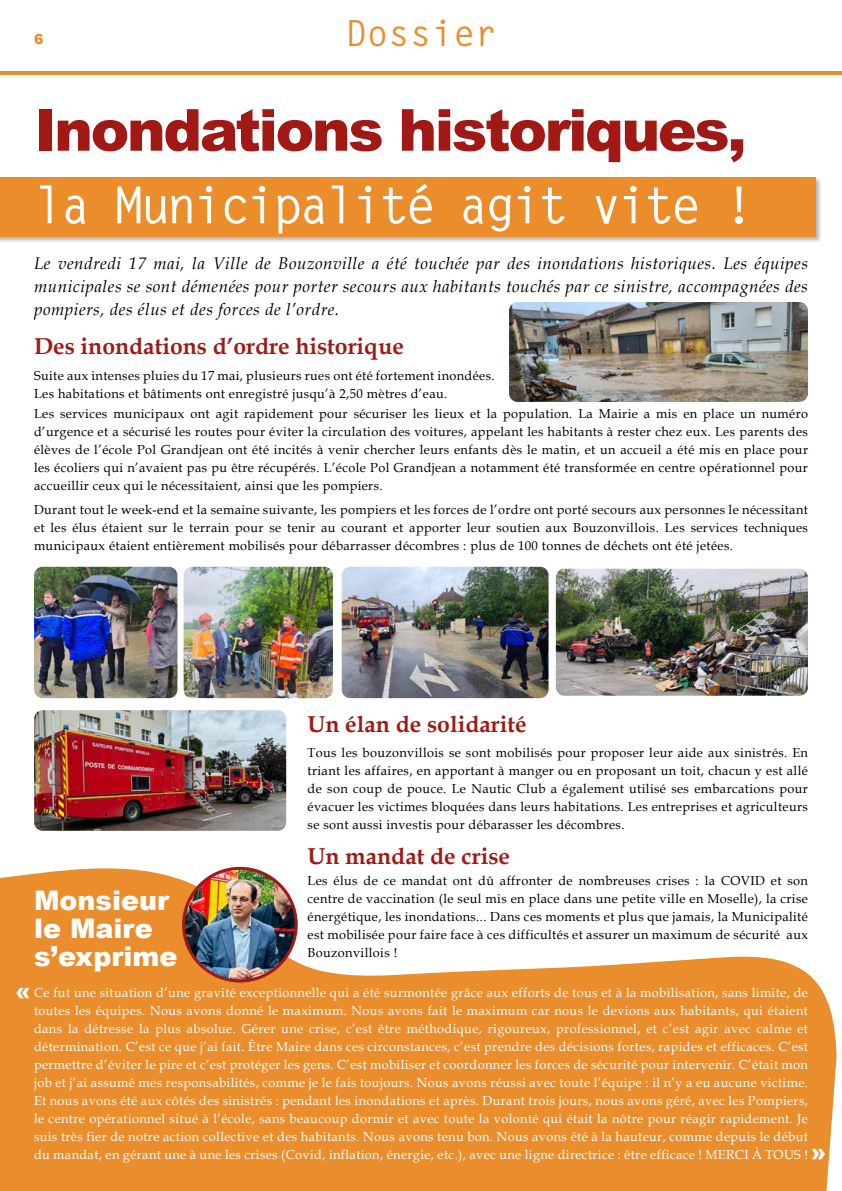
<style>
.page{position:relative;width:842px;height:1191px;background:#fff}
.page>*{position:absolute;margin:0;border:0;box-sizing:border-box;transform-origin:0 0}
.t1{font:900 58px "Arial";letter-spacing:-.04em;color:#a01915}
.t2{font:700 51px "Letter Gothic Std";letter-spacing:-.08em;color:#fff}
.t3{font:700 36px "Letter Gothic Std";color:#ea8d2f}
.t4{font:900 27px/28px "Arial";color:#fff}
.t5{font:700 23px "Book Antiqua";color:#a01915}
.t6{font:900 23px "Arial";color:#fff}
.t7{font:italic 17px/23px "Book Antiqua";letter-spacing:.03em;color:#000;text-align:justify}
.t8{font:900 14px "Arial";color:#ea8d2f}
.t9{font:13px/18px "Book Antiqua";letter-spacing:.03em;color:#000;text-align:justify}
.t10{font:13px/18px "Book Antiqua";letter-spacing:.03em;color:#fff;text-align:justify}
</style>
<div class="page">
<svg style="left:0;top:866px;width:836px;height:325px;fill:#ea8d2d"></svg>
<hr style="left:0;top:71px;width:842px;height:4px;background:#ea8d2f">
<div style="left:0;top:177px;width:822px;height:66px;background:#000;opacity:.29"></div>
<div style="left:0;top:177px;width:815px;height:59px;background:#eb8d2b"></div>
<img style="left:509px;top:302px;width:299px;height:100px">
<img style="left:34px;top:567px;width:143px;height:131px">
<img style="left:342px;top:567px;width:207px;height:131px">
<img style="left:34px;top:710px;width:252px;height:120px">
<img style="left:556px;top:568px;width:252px;height:127px">
<img style="left:184px;top:567px;width:149px;height:131px">
<img style="left:184px;top:868px;width:112px;height:113px;border-radius:56px">
<div style="left:182px;top:867px;width:116px;height:115px;border:3px solid #a01915;border-radius:50%"></div>
<p class="t8" style="left:34px;top:29px;width:11px">6</p>
<h3 class="t3" style="left:345px;top:11px;width:153px">Dossier</h3>
<h1 class="t1" style="left:34px;top:88px;width:714px">Inondations historiques,</h1>
<h2 class="t2" style="left:34px;top:174px;width:722px">la Municipalité agit vite !</h2>
<p class="t7" style="left:34px;top:251px;width:775px">Le vendredi 17 mai, la Ville de Bouzonville a été touchée par des inondations historiques. Les équipes municipales se sont démenées pour porter secours aux habitants touchés par ce sinistre, accompagnées des pompiers, des élus et des forces de l’ordre.</p>
<h3 class="t5" style="left:34px;top:330px;width:371px">Des inondations d’ordre historique</h3>
<p class="t9" style="left:34px;top:366px;width:462px">Suite aux intenses pluies du 17 mai, plusieurs rues ont été fortement inondées.<br>Les habitations et bâtiments ont enregistré jusqu’à 2,50 mètres d’eau.</p>
<p class="t9" style="left:34px;top:404px;width:775px">Les services municipaux ont agit rapidement pour sécuriser les lieux et la population. La Mairie a mis en place un numéro d’urgence et a sécurisé les routes pour éviter la circulation des voitures, appelant les habitants à rester chez eux. Les parents des élèves de l’école Pol Grandjean ont été incités à venir chercher leurs enfants dès le matin, et un accueil a été mis en place pour les écoliers qui n’avaient pas pu être récupérés. L’école Pol Grandjean a notamment été transformée en centre opérationnel pour accueillir ceux qui le nécessitaient, ainsi que les pompiers.</p>
<p class="t9" style="left:34px;top:500px;width:775px">Durant tout le week-end et la semaine suivante, les pompiers et les forces de l’ordre ont porté secours aux personnes le nécessitant et les élus étaient sur le terrain pour se tenir au courant et apporter leur soutien aux Bouzonvillois. Les services techniques municipaux étaient entièrement mobilisés pour débarrasser décombres : plus de 100 tonnes de déchets ont été jetées.</p>
<h3 class="t4" style="left:34px;top:885px;width:145px">Monsieur le Maire s’exprime</h3>
<h3 class="t5" style="left:308px;top:708px;width:221px">Un élan de solidarité</h3>
<p class="t9" style="left:308px;top:743px;width:502px">Tous les bouzonvillois se sont mobilisés pour proposer leur aide aux sinistrés. En triant les affaires, en apportant à manger ou en proposant un toit, chacun y est allé de son coup de pouce. Le Nautic Club a également utilisé ses embarcations pour évacuer les victimes bloquées dans leurs habitations. Les entreprises et agriculteurs se sont aussi investis pour débarasser les décombres.</p>
<h3 class="t5" style="left:308px;top:841px;width:204px">Un mandat de crise</h3>
<p class="t9" style="left:308px;top:871px;width:502px">Les élus de ce mandat ont dû affronter de nombreuses crises : la COVID et son centre de vaccination (le seul mis en place dans une petite ville en Moselle), la crise énergétique, les inondations... Dans ces moments et plus que jamais, la Municipalité est mobilisée pour faire face à ces difficultés et assurer un maximum de sécurité aux Bouzonvillois !</p>
<p class="t10" style="left:34px;top:983px;width:775px">Ce fut une situation d’une gravité exceptionnelle qui a été surmontée grâce aux efforts de tous et à la mobilisation, sans limite, de toutes les équipes. Nous avons donné le maximum. Nous avons fait le maximum car nous le devions aux habitants, qui étaient dans la détresse la plus absolue. Gérer une crise, c’est être méthodique, rigoureux, professionnel, et c’est agir avec calme et détermination. C’est ce que j’ai fait. Être Maire dans ces circonstances, c’est prendre des décisions fortes, rapides et efficaces. C’est permettre d’éviter le pire et c’est protéger les gens. C’est mobiliser et coordonner les forces de sécurité pour intervenir. C’était mon job et j’ai assumé mes responsabilités, comme je le fais toujours. Nous avons réussi avec toute l’équipe : il n’y a eu aucune victime.<br>Et nous avons été aux côtés des sinistrés : pendant les inondations et après. Durant trois jours, nous avons géré, avec les Pompiers, le centre opérationnel situé à l’école, sans beaucoup dormir et avec toute la volonté qui était la nôtre pour réagir rapidement. Je suis très fier de notre action collective et des habitants. Nous avons tenu bon. Nous avons été à la hauteur, comme depuis le début du mandat, en gérant une à une les crises (Covid, inflation, énergie, etc.), avec une ligne directrice : être efficace ! MERCI À TOUS !</p>
<h3 class="t6" style="left:16px;top:974px;width:17px">«</h3>
<h3 class="t6" style="left:811px;top:1135px;width:17px">»</h3>
</div>
